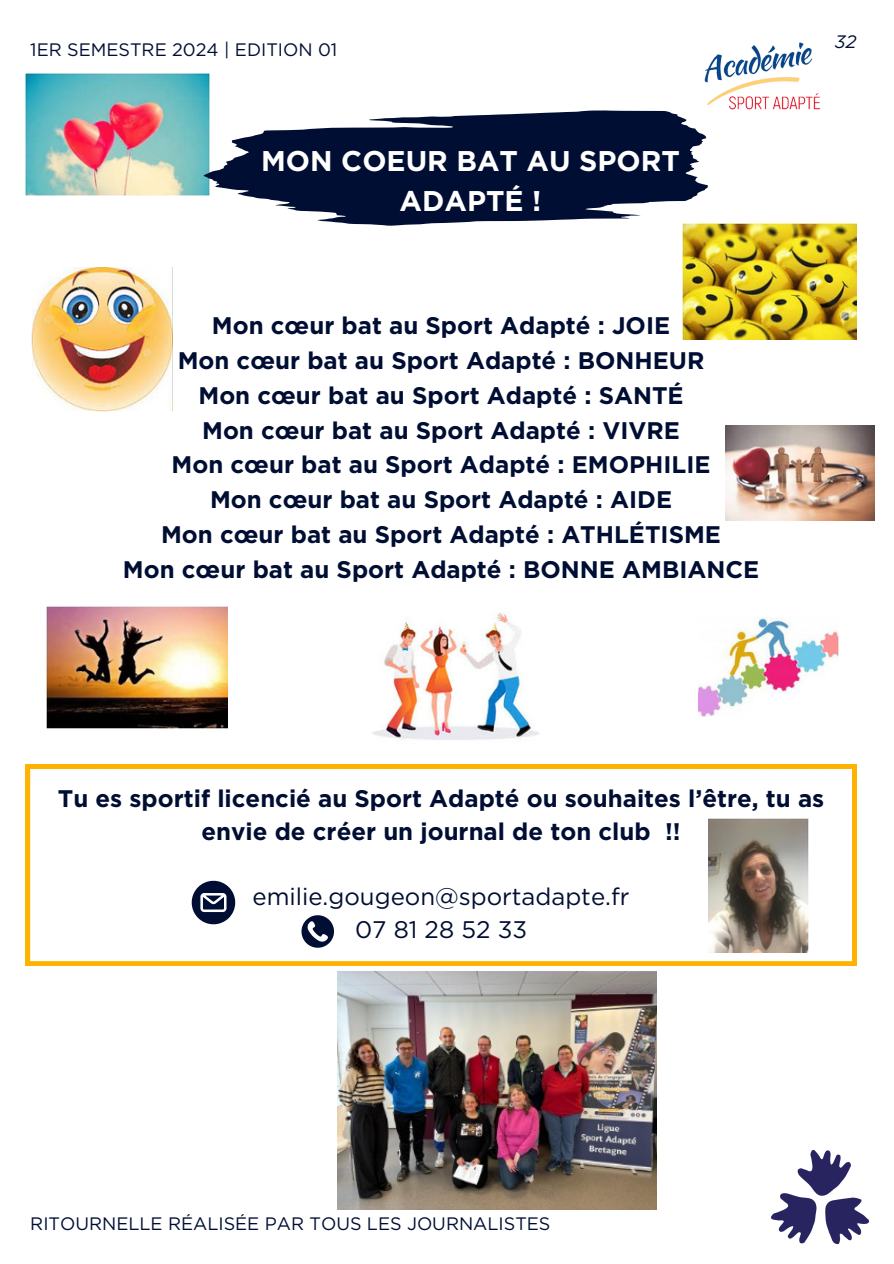
<style>
.page{position:relative;width:894px;height:1264px;background:#fff}
.page>*{position:absolute;margin:0;border:0;box-sizing:border-box;transform-origin:0 0}
.t1{font:700 28.5px/39.3px "Gotham";color:#fff;text-align:center}
.t2{font:700 24px/34.8px "Gotham";color:#000e33;text-align:center}
.t3{font:24px/32.7px "Gotham";color:#000e33;text-align:center}
.t4{font:18px "Gotham";color:#000e33}
.t5{font:italic 18px "Gotham";color:#000e33}
</style>
<div class="page">
<img style="left:704px;top:42px;width:117px;height:68px">
<img style="left:771px;top:1150px;width:98px;height:95px">
<img style="left:26px;top:74px;width:183px;height:121px">
<img style="left:32px;top:267px;width:140px;height:144px">
<img style="left:682px;top:224px;width:174px;height:116px">
<img style="left:725px;top:425px;width:149px;height:95px">
<img style="left:698px;top:617px;width:140px;height:99px">
<img style="left:46px;top:606px;width:181px;height:122px">
<img style="left:337px;top:971px;width:319px;height:238px">
<svg style="left:26px;top:764px;width:830px;height:201px"></svg>
<img style="left:708px;top:818px;width:100px;height:134px">
<svg style="left:301px;top:915px;width:33px;height:32px"></svg>
<svg style="left:192px;top:880px;width:43px;height:44px"></svg>
<svg style="left:203px;top:110px;width:504px;height:116px;fill:#000e33"></svg>
<img style="left:372px;top:612px;width:168px;height:128px">
<p class="t4" style="left:30px;top:38px;width:308px">1ER SEMESTRE 2024 | EDITION 01</p>
<p class="t1" style="left:261px;top:141px;width:420px">MON COEUR BAT AU SPORT<br>ADAPTÉ !</p>
<h3 class="t2" style="left:123px;top:308px;width:637px">Mon cœur bat au Sport Adapté : JOIE<br>Mon cœur bat au Sport Adapté : BONHEUR<br>Mon cœur bat au Sport Adapté : SANTÉ<br>Mon cœur bat au Sport Adapté : VIVRE<br>Mon cœur bat au Sport Adapté : EMOPHILIE<br>Mon cœur bat au Sport Adapté : AIDE<br>Mon cœur bat au Sport Adapté : ATHLÉTISME<br>Mon cœur bat au Sport Adapté : BONNE AMBIANCE</h3>
<p class="t5" style="left:834px;top:31px;width:23px">32</p>
<p class="t2" style="left:58px;top:782px;width:767px;line-height:32.7px">Tu es sportif licencié au Sport Adapté ou souhaites l’être, tu as envie de créer un journal de ton club !!</p>
<p class="t3" style="left:252px;top:879px;width:378px">emilie.gougeon@sportadapte.fr<br>07 81 28 52 33</p>
<h2 class="t4" style="left:30px;top:1212px;width:521px">RITOURNELLE RÉALISÉE PAR TOUS LES JOURNALISTES</h2>
</div>
